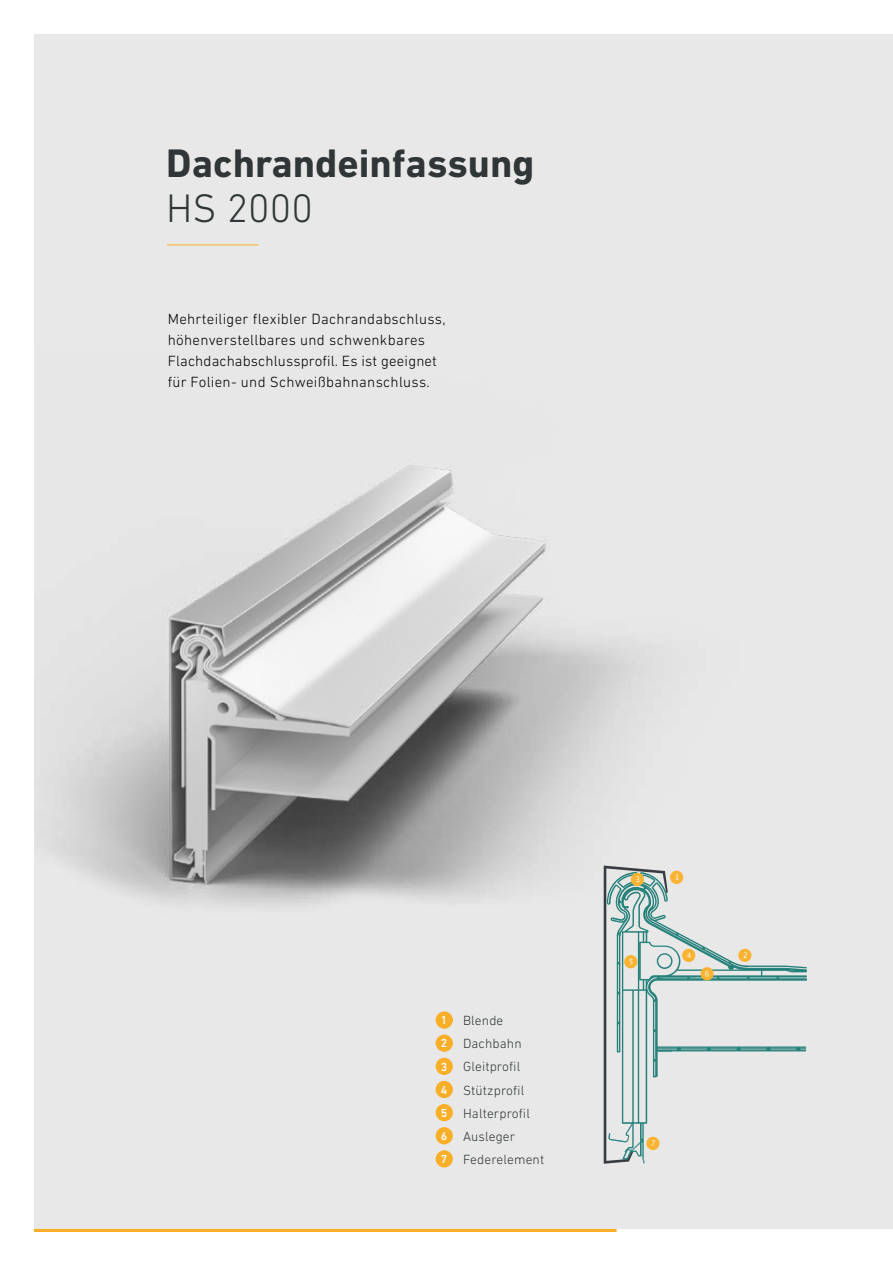
<style>
.page{position:relative;width:893px;height:1263px;background:#fff}
.page>*{position:absolute;margin:0;border:0;box-sizing:border-box;transform-origin:0 0}
.t1{font:700 40.5px "DIN Next LT Pro";color:#303637}
.t2{font:300 40.5px "DIN Next LT Pro";color:#303637}
.t3{font:300 15px/21px "DIN Next LT Pro";letter-spacing:.02em;color:#000}
.t4{font:300 13.5px/23.2px "DIN Next LT Pro";letter-spacing:.01em;color:#303637}
.t5{font:500 11.85px/23.1px "DIN Next LT Pro";color:#fff;text-align:justify}
</style>
<div class="page">
<div style="left:34px;top:34px;width:859px;height:1195px;background:#e8e8e8"></div>
<hr style="left:34px;top:1229px;width:583px;height:3px;background:#f9ae28">
<img style="left:52px;top:465px;width:598px;height:515px">
<svg style="left:604px;top:865px;width:203px;height:299px"></svg>
<div style="left:436px;top:1104px;width:17px;height:17px;background:#f9ae28;border-radius:50%"></div>
<div style="left:436px;top:1011px;width:17px;height:18px;background:#f9ae28;border-radius:50%"></div>
<div style="left:436px;top:1127px;width:17px;height:17px;background:#f9ae28;border-radius:50%"></div>
<div style="left:436px;top:1034px;width:17px;height:18px;background:#f9ae28;border-radius:50%"></div>
<div style="left:436px;top:1058px;width:17px;height:17px;background:#f9ae28;border-radius:50%"></div>
<div style="left:436px;top:1081px;width:17px;height:17px;background:#f9ae28;border-radius:50%"></div>
<div style="left:436px;top:1150px;width:17px;height:17px;background:#f9ae28;border-radius:50%"></div>
<hr style="left:167px;top:244px;width:91px;height:1px;background:#f9ae28">
<h1 class="t1" style="left:166px;top:140px;width:370px">Dachrandeinfassung</h1>
<h1 class="t2" style="left:166px;top:185px;width:148px">HS 2000</h1>
<p class="t3" style="left:168px;top:309px;width:279px">Mehrteiliger flexibler Dachrandabschluss, höhenverstellbares und schwenkbares Flachdachabschlussprofil. Es ist geeignet für Folien- und Schweißbahnanschluss.</p>
<p class="t5" style="left:441px;top:1008px;width:8px">1</p>
<p class="t5" style="left:441px;top:1032px;width:8px">2<br>3<br>4</p>
<p class="t5" style="left:441px;top:1101px;width:8px">5</p>
<p class="t5" style="left:441px;top:1124px;width:8px">6</p>
<p class="t5" style="left:441px;top:1147px;width:8px">7</p>
<p class="t4" style="left:463px;top:1008px;width:83px">Blende<br>Dachbahn<br>Gleitprofil<br>Stützprofil<br>Halterprofil<br>Ausleger<br>Federelement</p>
</div>
